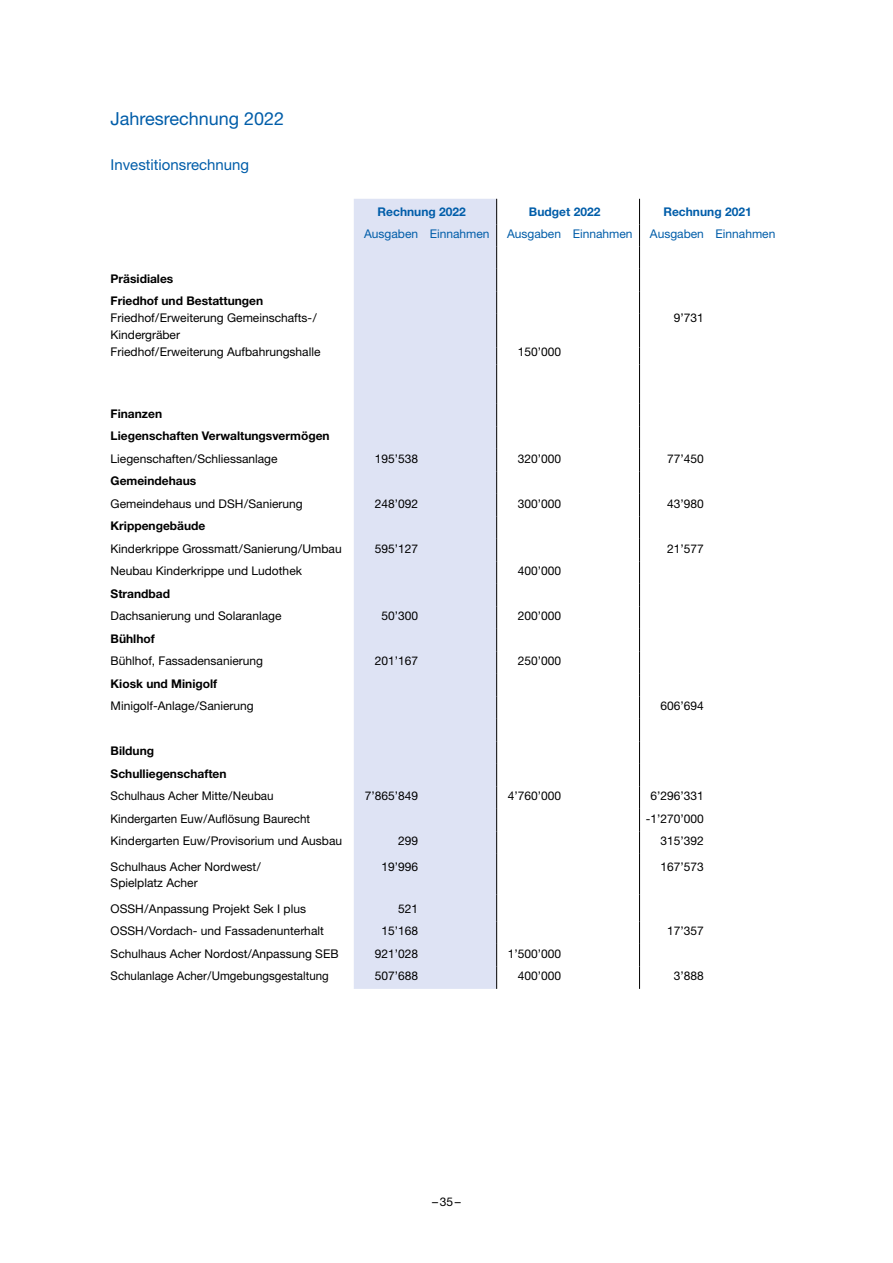
<style>
.page{position:relative;width:893px;height:1263px;background:#fff}
.page>*{position:absolute;margin:0;border:0;box-sizing:border-box;transform-origin:0 0}
.t1{font:18px "Helvetica Neue LT Std";color:#005da9}
.t2{font:15px "Helvetica Neue LT Std";color:#005da9}
.t3{font:12px/16.5px "Helvetica Neue LT Std";color:#000}
.t4{font:700 12px/22.5px "Helvetica Neue LT Std";color:#000}
.t5{font:12px "Helvetica Neue LT Std";color:#005da9}
.t6{font:12px "Helvetica Neue LT Std";color:#000;scale:.96 1}
.t7{font:700 12px "Helvetica Neue LT Std";color:#005da9}
</style>
<div class="page">
<div style="left:354px;top:199px;width:142px;height:790px;background:#dee3f4"></div>
<svg style="left:496px;top:199px;width:1px;height:115px"></svg>
<svg style="left:639px;top:199px;width:1px;height:115px"></svg>
<hr style="left:496px;top:314px;width:1px;height:33px;background:#000">
<hr style="left:639px;top:314px;width:1px;height:33px;background:#000">
<svg style="left:496px;top:347px;width:1px;height:17px"></svg>
<svg style="left:639px;top:347px;width:1px;height:17px"></svg>
<hr style="left:496px;top:364px;width:1px;height:40px;background:#000">
<hr style="left:639px;top:364px;width:1px;height:40px;background:#000">
<svg style="left:496px;top:404px;width:1px;height:450px"></svg>
<svg style="left:639px;top:404px;width:1px;height:450px"></svg>
<hr style="left:496px;top:854px;width:1px;height:41px;background:#000">
<hr style="left:639px;top:854px;width:1px;height:41px;background:#000">
<svg style="left:496px;top:895px;width:1px;height:94px"></svg>
<svg style="left:639px;top:895px;width:1px;height:94px"></svg>
<h1 class="t1" style="left:111px;top:108px;width:175px">Jahresrechnung 2022</h1>
<p class="t2" style="left:111px;top:156px;width:140px">Investitionsrechnung</p>
<p class="t7" style="left:378px;top:204px;width:90px">Rechnung 2022</p>
<p class="t7" style="left:529px;top:204px;width:73px">Budget 2022</p>
<p class="t7" style="left:663px;top:204px;width:90px">Rechnung 2021</p>
<p class="t5" style="left:364px;top:226px;width:127px">Ausgaben Einnahmen</p>
<p class="t5" style="left:507px;top:226px;width:127px">Ausgaben Einnahmen</p>
<p class="t5" style="left:650px;top:226px;width:127px">Ausgaben Einnahmen</p>
<p class="t4" style="left:111px;top:267px;width:154px">Präsidiales<br>Friedhof und Bestattungen</p>
<p class="t3" style="left:111px;top:310px;width:208px">Friedhof/Erweiterung Gemeinschafts- /<br>Kindergräber</p>
<p class="t3" style="left:674px;top:310px;width:32px">9’731</p>
<p class="t3" style="left:111px;top:343px;width:211px">Friedhof/Erweiterung Aufbahrungshalle</p>
<p class="t3" style="left:518px;top:343px;width:45px">150’000</p>
<p class="t4" style="left:111px;top:402px;width:221px">Finanzen<br>Liegenschaften Verwaltungsvermögen</p>
<p class="t3" style="left:111px;top:450px;width:169px">Liegenschaften/Schliessanlage</p>
<p class="t3" style="left:375px;top:450px;width:45px">195’538</p>
<p class="t3" style="left:518px;top:450px;width:45px">320’000</p>
<p class="t3" style="left:667px;top:450px;width:38px">77’450</p>
<p class="t4" style="left:111px;top:469px;width:87px">Gemeindehaus</p>
<p class="t3" style="left:111px;top:495px;width:194px">Gemeindehaus und DSH/Sanierung</p>
<p class="t3" style="left:375px;top:495px;width:45px">248’092</p>
<p class="t3" style="left:518px;top:495px;width:45px">300’000</p>
<p class="t3" style="left:667px;top:495px;width:38px">43’980</p>
<p class="t4" style="left:111px;top:514px;width:96px">Krippengebäude</p>
<p class="t3" style="left:111px;top:540px;width:233px">Kinderkrippe Grossmatt/Sanierung/Umbau</p>
<p class="t3" style="left:375px;top:540px;width:45px">595’127</p>
<p class="t3" style="left:667px;top:540px;width:38px">21’577</p>
<p class="t3" style="left:111px;top:563px;width:193px">Neubau Kinderkrippe und Ludothek</p>
<p class="t3" style="left:518px;top:563px;width:45px">400’000</p>
<p class="t4" style="left:111px;top:582px;width:61px">Strandbad</p>
<p class="t3" style="left:111px;top:608px;width:172px">Dachsanierung und Solaranlage</p>
<p class="t3" style="left:381px;top:608px;width:38px">50’300</p>
<p class="t3" style="left:518px;top:608px;width:45px">200’000</p>
<p class="t4" style="left:111px;top:627px;width:46px">Bühlhof</p>
<p class="t3" style="left:111px;top:653px;width:154px">Bühlhof, Fassadensanierung</p>
<p class="t3" style="left:375px;top:653px;width:45px">201’167</p>
<p class="t3" style="left:518px;top:653px;width:45px">250’000</p>
<p class="t4" style="left:111px;top:672px;width:108px">Kiosk und Minigolf</p>
<p class="t3" style="left:111px;top:698px;width:145px">Minigolf-Anlage/Sanierung</p>
<p class="t3" style="left:661px;top:698px;width:45px">606’694</p>
<p class="t4" style="left:111px;top:739px;width:117px">Bildung<br>Schulliegenschaften</p>
<p class="t3" style="left:111px;top:788px;width:165px">Schulhaus Acher Mitte/Neubau</p>
<p class="t3" style="left:365px;top:788px;width:55px">7’865’849</p>
<p class="t3" style="left:508px;top:788px;width:55px">4’760’000</p>
<p class="t3" style="left:651px;top:788px;width:55px">6’296’331</p>
<p class="t3" style="left:111px;top:810px;width:201px">Kindergarten Euw/Auflösung Baurecht</p>
<p class="t3" style="left:646px;top:810px;width:60px">-1’270’000</p>
<p class="t3" style="left:111px;top:833px;width:233px">Kindergarten Euw/Provisorium und Ausbau</p>
<p class="t3" style="left:398px;top:833px;width:22px">299</p>
<p class="t3" style="left:661px;top:833px;width:45px">315’392</p>
<p class="t3" style="left:111px;top:858px;width:152px">Schulhaus Acher Nordwest/<br>Spielplatz Acher</p>
<p class="t3" style="left:381px;top:858px;width:38px">19’996</p>
<p class="t3" style="left:661px;top:858px;width:45px">167’573</p>
<p class="t3" style="left:111px;top:900px;width:197px">OSSH/Anpassung Projekt Sek I plus</p>
<p class="t3" style="left:398px;top:900px;width:22px">521</p>
<p class="t3" style="left:111px;top:923px;width:215px">OSSH/Vordach- und Fassadenunterhalt</p>
<p class="t3" style="left:381px;top:923px;width:38px">15’168</p>
<p class="t3" style="left:667px;top:923px;width:38px">17’357</p>
<p class="t3" style="left:111px;top:945px;width:230px">Schulhaus Acher Nordost/Anpassung SEB</p>
<p class="t3" style="left:375px;top:945px;width:45px">921’028</p>
<p class="t3" style="left:508px;top:945px;width:55px">1’500’000</p>
<p class="t6" style="left:111px;top:969px;width:229px">Schulanlage Acher/Umgebungsgestaltung</p>
<p class="t3" style="left:375px;top:968px;width:45px">507’688</p>
<p class="t3" style="left:518px;top:968px;width:45px">400’000</p>
<p class="t3" style="left:674px;top:968px;width:32px">3’888</p>
<p class="t3" style="left:432px;top:1193px;width:30px">–35–</p>
</div>
